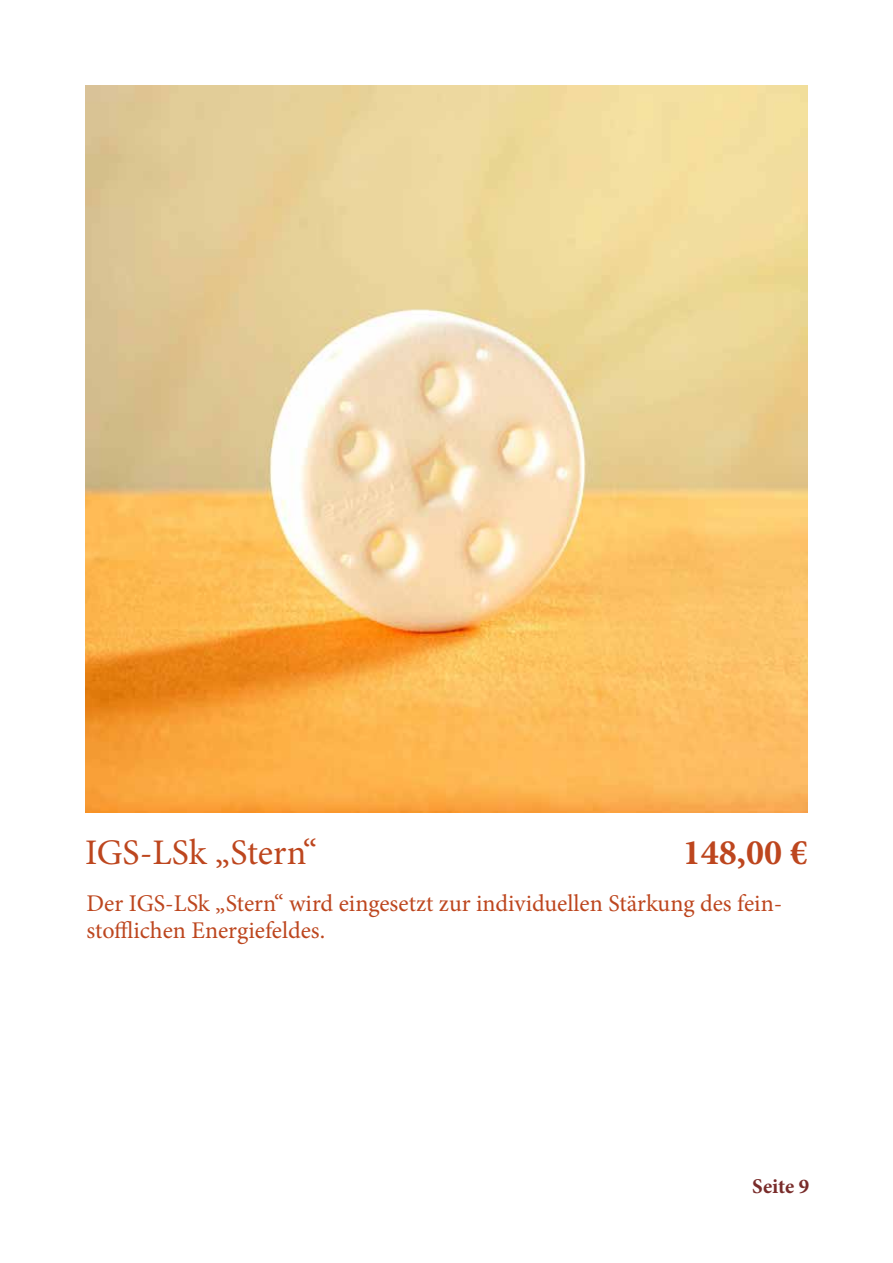
<style>
.page{position:relative;width:893px;height:1263px;background:#fff}
.page>*{position:absolute;margin:0;border:0;box-sizing:border-box;transform-origin:0 0}
.t1{font:36px "Minion Pro";letter-spacing:-.005em;color:#bd461e}
.t2{font:700 36px "Minion Pro";color:#bd461e}
.t3{font:24px/27px "Minion Pro";color:#bd461e}
.t4{font:700 21px "Minion Pro";letter-spacing:-.005em;color:#792c2a}
</style>
<div class="page">
<img style="left:85px;top:85px;width:723px;height:727px">
<h1 class="t1" style="left:85px;top:828px;width:234px">IGS-LSk „Stern“</h1>
<h1 class="t2" style="left:683px;top:827px;width:126px">148,00 €</h1>
<p class="t3" style="left:86px;top:890px;width:697px">Der IGS-LSk „Stern“ wird eingesetzt zur individuellen Stärkung des fein&shy;stofflichen Energiefeldes.</p>
<p class="t4" style="left:752px;top:1172px;width:59px">Seite 9</p>
</div>
